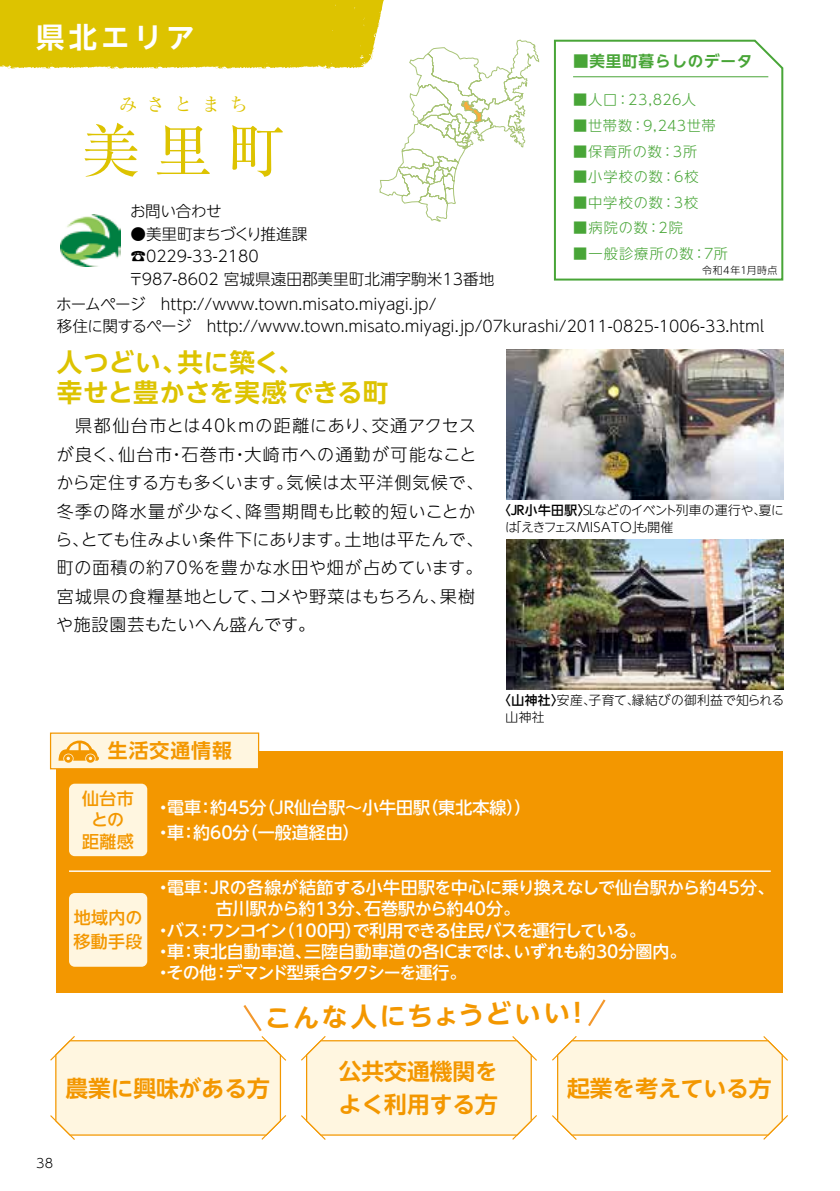
<style>
.page{position:relative;width:840px;height:1191px;background:#fff}
.page>*{position:absolute;margin:0;border:0;box-sizing:border-box;transform-origin:0 0}
.t1{font:58.8px "Ryumin Pro";color:#ddc300}
.t2{font:700 28.4px "UD Shin Go NT Pro De";letter-spacing:.15em;color:#fff}
.t3{font:700 26.2px "UD Shin Go NT Pro De";color:#f39700}
.t4{font:700 25.6px/29.8px "UD Shin Go NT Pro De";letter-spacing:.005em;color:#ddc300}
.t5{font:700 22.6px/32.2px "UD Shin Go NT Pro De";color:#f39700}
.t6{font:700 19.8px "UD Shin Go NT Pro De";letter-spacing:.05em;color:#f39700}
.t7{font:18.4px "Matisse Pro M";letter-spacing:.5em;color:#ddc300}
.t8{font:300 17px/28.4px "UD Shin Go NT Pro";letter-spacing:.04em;color:#000}
.t9{font:500 17px/25.6px "UD Shin Go NT Pro";letter-spacing:-.01em;color:#fff}
.t10{font:500 17px "UD Shin Go NT Pro";letter-spacing:-.05em;color:#fff}
.t11{font:500 17px "UD Shin Go NT Pro";letter-spacing:-.055em;color:#fff}
.t12{font:500 17px/21.2px "UD Shin Go NT Pro";letter-spacing:.02em;color:#f39700;text-align:center}
.t13{font:300 15.6px/22.6px "UD Shin Go NT Pro";color:#000}
.t14{font:700 15.6px "UD Shin Go NT Pro De";letter-spacing:.05em;color:#48a537}
.t15{font:300 14.2px "UD Shin Go NT Pro";letter-spacing:.055em;color:#48a537}
.t16{font:300 14.2px "UD Shin Go NT Pro";letter-spacing:.075em;color:#48a537}
.t17{font:300 12.8px/17px "UD Shin Go NT Pro";letter-spacing:-.025em;color:#000}
.t18{font:300 12.8px/17px "UD Shin Go NT Pro";letter-spacing:.025em;color:#000}
.t19{font:300 12.8px "UD Shin Go NT Pro";letter-spacing:.005em;color:#000}
.t20{font:300 10px "UD Shin Go NT Pro";letter-spacing:.045em;color:#000}
.s1{font-weight:500}
</style>
<div class="page">
<svg style="left:553px;top:39px;width:230px;height:242px"></svg>
<svg style="left:50px;top:999px;width:738px;height:141px"></svg>
<hr style="left:572px;top:76px;width:195px;height:1px;background:#48a537">
<img style="left:61px;top:228px;width:60px;height:38px">
<svg style="left:0;top:0;width:539px;height:228px"></svg>
<img style="left:506px;top:540px;width:276px;height:149px">
<img style="left:506px;top:349px;width:276px;height:150px">
<div style="left:56px;top:751px;width:725px;height:242px;background:#f39700"></div>
<div style="left:51px;top:733px;width:207px;height:35px;background:#fff6e0"></div>
<div style="left:50px;top:732px;width:209px;height:37px;border:1px solid #f39700"></div>
<svg style="left:58px;top:740px;width:41px;height:22px"></svg>
<div style="left:69px;top:783px;width:78px;height:73px;background:#fff6e0;border-radius:6px"></div>
<div style="left:69px;top:893px;width:78px;height:73px;background:#fff6e0;border-radius:6px"></div>
<hr style="left:69px;top:870px;width:701px;height:2px;background:#fff">
<h2 class="t2" style="left:36px;top:14px;width:160px">県北エリア</h2>
<p class="t7" style="left:119px;top:93px;width:130px">みさとまち</p>
<h1 class="t1" style="left:81px;top:105px;width:205px">美里町</h1>
<p class="t13" style="left:130px;top:199px;width:93px">お問い合わせ</p>
<p class="t13" style="left:128px;top:222px;width:367px">●美里町まちづくり推進課<br>☎0229-33-2180<br>〒987-8602 宮城県遠田郡美里町北浦字駒米13番地</p>
<p class="t14" style="left:572px;top:48px;width:181px">■美里町暮らしのデータ</p>
<p class="t15" style="left:572px;top:89px;width:124px">■人口：23,826人</p>
<p class="t15" style="left:572px;top:114px;width:144px">■世帯数：9,243世帯</p>
<p class="t15" style="left:572px;top:140px;width:125px">■保育所の数：3所</p>
<p class="t15" style="left:572px;top:165px;width:127px">■小学校の数：6校</p>
<p class="t15" style="left:572px;top:191px;width:127px">■中学校の数：3校</p>
<p class="t15" style="left:572px;top:216px;width:111px">■病院の数：2院</p>
<p class="t16" style="left:572px;top:242px;width:156px">■一般診療所の数：7所</p>
<p class="t20" style="left:701px;top:262px;width:77px">令和4年1月時点</p>
<p class="t13" style="left:56px;top:292px;width:709px">ホームページ　http://www.town.misato.miyagi.jp/<br>移住に関するページ　http://www.town.misato.miyagi.jp/07kurashi/2011-0825-1006-33.html</p>
<h3 class="t4" style="left:57px;top:346px;width:333px">人つどい、共に築く、<br>幸せと豊かさを実感できる町</h3>
<p class="t8" style="left:55px;top:411px;width:429px">　県都仙台市とは40ｋｍの距離にあり、交通アクセスが良く、仙台市・石巻市・大崎市への通勤が可能なことから定住する方も多くいます。気候は太平洋側気候で、冬季の降水量が少なく、降雪期間も比較的短いことから、とても住みよい条件下にあります。土地は平たんで、町の面積の約70％を豊かな水田や畑が占めています。宮城県の食糧基地として、コメや野菜はもちろん、果樹や施設園芸もたいへん盛んです。</p>
<p class="t17" style="left:504px;top:501px;width:280px;text-indent:-7px"><span class="s1">〈ＪＲ小牛田駅〉</span>ＳＬなどのイベント列車の運行や、夏には「えきフェスMISATO」も開催</p>
<p class="t18" style="left:505px;top:691px;width:280px;text-indent:-7px"><span class="s1">〈山神社〉</span>安産、子育て、縁結びの御利益で知られる山神社</p>
<p class="t6" style="left:108px;top:735px;width:125px">生活交通情報</p>
<p class="t9" style="left:155px;top:794px;width:378px">・電車：約45分（ＪＲ仙台駅～小牛田駅（東北本線））・車：約60分（一般道経由）</p>
<p class="t12" style="left:82px;top:787px;width:53px">仙台市との距離感</p>
<p class="t12" style="left:73px;top:905px;width:71px;line-height:24.2px;text-align:left">地域内の移動手段</p>
<p class="t9" style="left:155px;top:874px;width:620px">・電車：ＪＲの各線が結節する小牛田駅を中心に乗り換えなしで仙台駅から約45分、</p>
<p class="t9" style="left:216px;top:895px;width:305px">古川駅から約13分、石巻駅から約40分。</p>
<p class="t10" style="left:155px;top:916px;width:492px">・バス：ワンコイン（100円）で利用できる住民バスを運行している。</p>
<p class="t9" style="left:155px;top:938px;width:533px">・車：東北自動車道、三陸自動車道の各ＩＣまでは、いずれも約30分圏内。</p>
<p class="t11" style="left:155px;top:958px;width:313px">・その他：デマンド型乗合タクシーを運行。</p>
<h3 class="t3" style="left:264px;top:996px;width:327px;rotate:-1deg">こんな人にちょうどいい！</h3>
<h3 class="t5" style="left:65px;top:1071px;width:206px">農業に興味がある方</h3>
<p class="t19" style="left:36px;top:1152px;width:18px">38</p>
<h3 class="t5" style="left:339px;top:1055px;width:160px">公共交通機関をよく利用する方</h3>
<h3 class="t5" style="left:567px;top:1071px;width:206px">起業を考えている方</h3>
</div>
